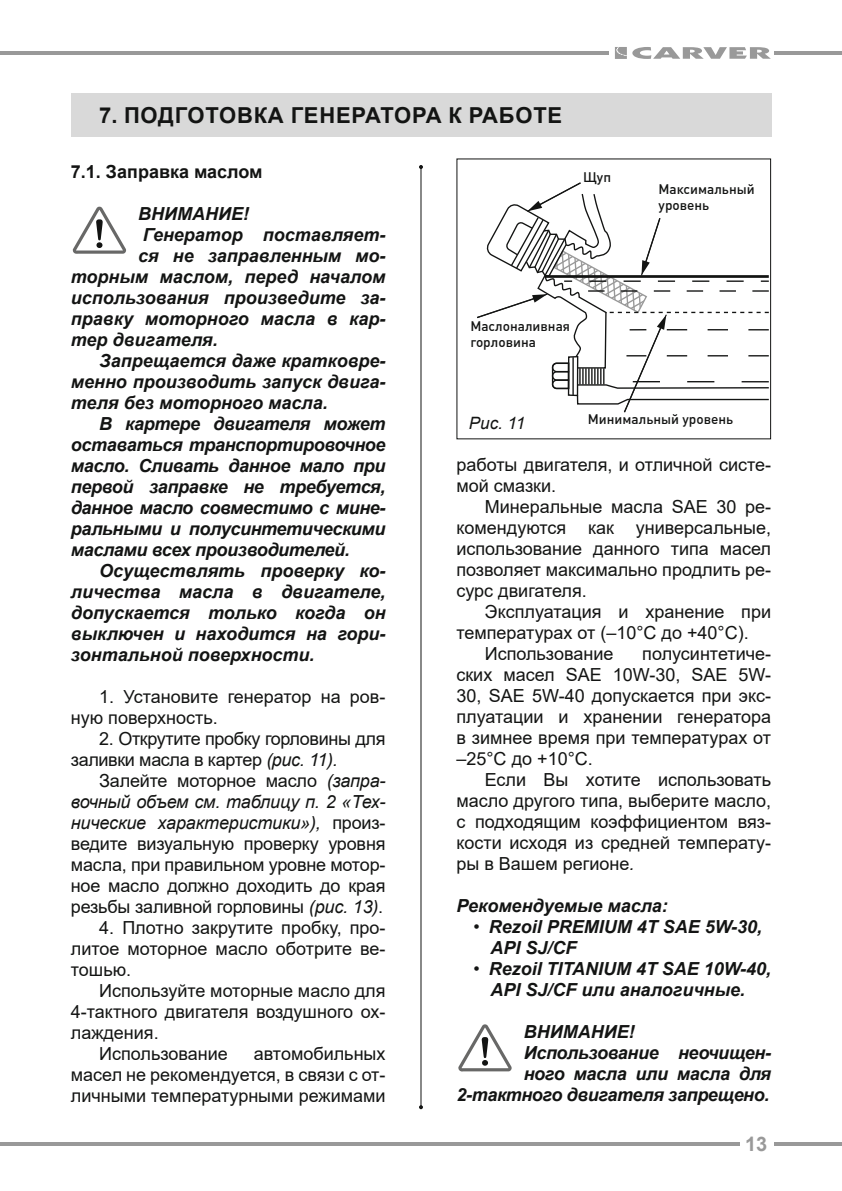
<style>
.page{position:relative;width:842px;height:1191px;background:#fff}
.page>*{position:absolute;margin:0;border:0;box-sizing:border-box;transform-origin:0 0}
.t1{font:700 22px "Arial";letter-spacing:.035em;color:#131413}
.t2{font:700 20px "Arial";color:#999}
.t3{font:18px/21px "Arial";color:#131413;text-align:justify}
.t4{font:italic 700 18px/21px "Arial";color:#131413}
.t5{font:italic 700 18px "Arial";letter-spacing:-.02em;color:#131413}
.t6{font:18px/21px "Arial";letter-spacing:-.02em;color:#131413}
.t7{font:700 18px "Arial";color:#131413}
.t8{font:italic 17px "Arial";color:#131413}
.t9{font:500 13.6px/16.4px "DIN Cyr";color:#131413}
.s1{font-style:italic}
.s2{font-weight:400;font-style:normal}
</style>
<div class="page">
<hr style="left:0;top:1142px;width:740px;height:3px;background:#999">
<hr style="left:0;top:51px;width:608px;height:4px;background:#999">
<svg style="left:774px;top:1142px;width:68px;height:3px"></svg>
<hr style="left:774px;top:51px;width:68px;height:4px;background:#999">
<svg style="left:615px;top:47px;width:156px;height:12px"></svg>
<svg style="left:458px;top:1024px;width:54px;height:47px"></svg>
<svg style="left:477px;top:182px;width:292px;height:231px"></svg>
<hr style="left:545px;top:275px;width:224px;height:3px;background:#131413">
<div style="left:71px;top:94px;width:700px;height:43px;background:#d9d9d9"></div>
<svg style="left:73px;top:207px;width:53px;height:47px"></svg>
<hr style="left:420px;top:167px;width:1px;height:940px;background:#131413">
<svg style="left:419px;top:165px;width:4px;height:4px"></svg>
<svg style="left:419px;top:1105px;width:4px;height:4px"></svg>
<p class="t1" style="left:99px;top:100px;width:465px">7. ПОДГОТОВКА ГЕНЕРАТОРА К РАБОТЕ</p>
<p class="t7" style="left:71px;top:159px;width:193px">7.1. Заправка маслом</p>
<p class="t4" style="left:138px;top:204px;width:112px">ВНИМАНИЕ!</p>
<p class="t4" style="left:143px;top:225px;width:244px">Генератор поставляет-</p>
<p class="t4" style="left:138px;top:246px;width:249px">ся не заправленным мо-</p>
<p class="t4" style="left:71px;top:267px;width:316px">торным маслом, перед началом</p>
<p class="t4" style="left:71px;top:288px;width:316px">использования произведите за-</p>
<p class="t4" style="left:71px;top:309px;width:316px">правку моторного масла в кар-</p>
<p class="t4" style="left:71px;top:330px;width:148px">тер двигателя.</p>
<p class="t4" style="left:99px;top:351px;width:288px">Запрещается даже кратковре-</p>
<p class="t4" style="left:71px;top:372px;width:316px">менно производить запуск двига-</p>
<p class="t4" style="left:71px;top:393px;width:258px">теля без моторного масла.</p>
<p class="t5" style="left:99px;top:412px;width:288px">В картере двигателя может</p>
<p class="t5" style="left:71px;top:433px;width:316px">оставаться транспортировочное</p>
<p class="t5" style="left:71px;top:454px;width:316px">масло. Сливать данное мало при</p>
<p class="t5" style="left:71px;top:475px;width:316px">первой заправке не требуется,</p>
<p class="t5" style="left:71px;top:496px;width:316px">данное масло совместимо с мине-</p>
<p class="t5" style="left:71px;top:517px;width:316px">ральными и полусинтетическими</p>
<p class="t5" style="left:71px;top:538px;width:281px">маслами всех производителей.</p>
<p class="t4" style="left:99px;top:561px;width:288px">Осуществлять проверку ко-</p>
<p class="t4" style="left:71px;top:582px;width:316px">личества масла в двигателе,</p>
<p class="t4" style="left:71px;top:603px;width:316px">допускается только когда он</p>
<p class="t4" style="left:71px;top:624px;width:316px">выключен и находится на гори-</p>
<p class="t4" style="left:71px;top:645px;width:245px">зонтальной поверхности.</p>
<p class="t3" style="left:71px;top:686px;width:316px;text-indent:28px">1. Установите генератор на ров&shy;ную поверхность.</p>
<p class="t6" style="left:71px;top:728px;width:316px;text-indent:28px">2. Открутите пробку горловины для заливки масла в картер <span class="s1">(рис. 11).</span></p>
<p class="t3" style="left:71px;top:770px;width:316px;text-indent:28px">Залейте моторное масло <span class="s1">(запра&shy;вочный объем см. таблицу п. 2 «Тех&shy;нические характеристики»),</span> произ&shy;ведите визуальную проверку уровня масла, при правильном уровне мотор&shy;ное масло должно доходить до края резьбы заливной горловины <span class="s1">(рис. 13)</span>.</p>
<p class="t3" style="left:71px;top:917px;width:316px;text-indent:28px">4. Плотно закрутите пробку, про&shy;литое моторное масло оботрите ве&shy;тошью.</p>
<p class="t3" style="left:99px;top:980px;width:288px">Используйте моторные масло для</p>
<p class="t3" style="left:71px;top:1001px;width:316px">4-тактного двигателя воздушного ох-</p>
<p class="t3" style="left:71px;top:1022px;width:89px">лаждения.</p>
<p class="t3" style="left:99px;top:1043px;width:130px">Использование</p>
<p class="t9" style="left:583px;top:169px;width:29px">Щуп</p>
<p class="t9" style="left:659px;top:181px;width:98px">Максимальный уровень</p>
<p class="t9" style="left:470px;top:318px;width:101px">Маслоналивная горловина</p>
<p class="t9" style="left:588px;top:411px;width:147px">Минимальный уровень</p>
<p class="t8" style="left:469px;top:412px;width:58px">Рис. 11</p>
<p class="t3" style="left:456px;top:453px;width:316px">работы двигателя, и отличной систе&shy;мой смазки.</p>
<p class="t3" style="left:456px;top:495px;width:316px;text-indent:28px">Минеральные масла SAE 30 ре&shy;комендуются как универсальные, использование данного типа масел позволяет максимально продлить ре&shy;сурс двигателя.</p>
<p class="t3" style="left:485px;top:600px;width:288px">Эксплуатация и хранение при</p>
<p class="t3" style="left:456px;top:621px;width:294px">температурах от (–10°C до +40°C).</p>
<p class="t3" style="left:485px;top:642px;width:130px">Использование</p>
<p class="t3" style="left:456px;top:642px;width:316px;text-indent:186px">полусинтетиче&shy;ских масел SAE 10W-30, SAE 5W-30, SAE 5W-40 допускается при экс&shy;плуатации и хранении генератора в зимнее время при температурах от –25°C до +10°C.</p>
<p class="t3" style="left:456px;top:768px;width:316px;text-indent:28px">Если Вы хотите использовать масло другого типа, выберите масло, с подходящим коэффициентом вяз&shy;кости исходя из средней температу&shy;ры в Вашем регионе<span class="s1">.</span></p>
<p class="t4" style="left:456px;top:895px;width:213px">Рекомендуемые масла:</p>
<p class="t4" style="left:490px;top:916px;width:273px;text-indent:-17px"><span class="s2">•</span> Rezoil PREMIUM 4T SAE 5W-30,<br>API SJ/CF</p>
<p class="t4" style="left:473px;top:958px;width:299px;text-align:center"><span class="s2">•</span> Rezoil TITANIUM 4T SAE 10W-40,<br>API SJ/CF или аналогичные.</p>
<p class="t4" style="left:524px;top:1021px;width:112px">ВНИМАНИЕ!</p>
<p class="t5" style="left:524px;top:1040px;width:249px">Использование неочищен-</p>
<p class="t5" style="left:524px;top:1061px;width:249px">ного масла или масла для</p>
<p class="t5" style="left:456px;top:1082px;width:315px">2-тактного двигателя запрещено.</p>
<p class="t3" style="left:71px;top:1043px;width:316px;text-indent:183px">автомобильных масел не рекомендуется, в связи с от&shy;личными температурными режимами</p>
<p class="t2" style="left:745px;top:1129px;width:24px">13</p>
</div>
